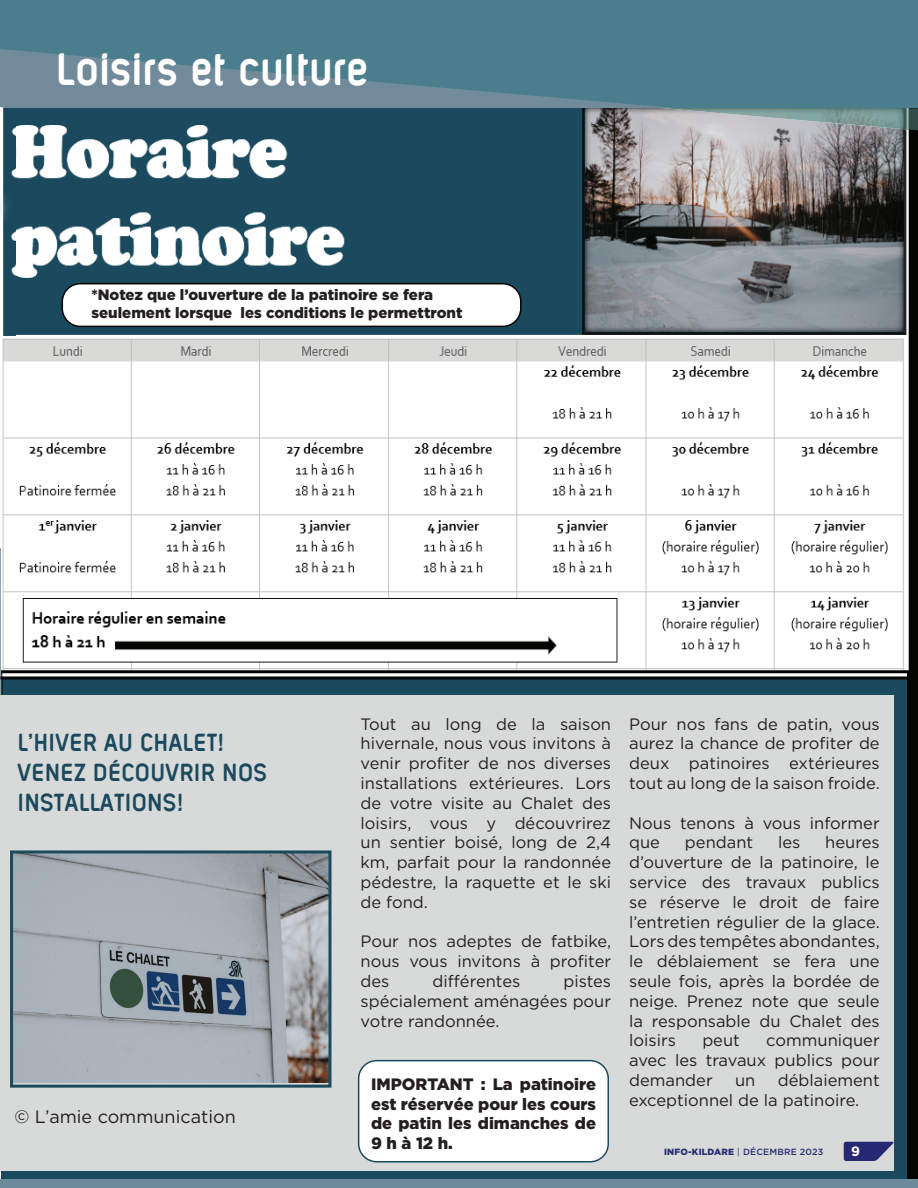
<style>
.page{position:relative;width:918px;height:1188px;background:#fff}
.page>*{position:absolute;margin:0;border:0;box-sizing:border-box;transform-origin:0 0}
.t1{font:700 condensed 49.5px "Layar Bahtera Dd W01";color:#fff}
.t2{font:700 condensed 27px/30px "Layar Bahtera Dd W01";letter-spacing:.01em;color:#1c495d}
.t3{font:18px "Gotham HTF";color:#231f20}
.t4{font:16.5px/19.8px "Gotham HTF";color:#231f20;text-align:justify}
.t5{font:900 16.5px/19.8px "Gotham HTF";color:#231f20;text-align:justify}
.t6{font:900 15px/18px "Gotham HTF";color:#231f20}
.t7{font:700 13.5px "Gotham HTF";color:#fff}
.t8{font:900 9px "Gotham HTF";letter-spacing:.02em;color:#2b2c72}
.s1{font-weight:400}
.s2{font-weight:500}
</style>
<div class="page">
<div style="left:2px;top:679px;width:916px;height:509px;background:#1b4a5e"></div>
<svg style="left:0;top:549px;width:2px;height:147px"></svg>
<hr style="left:2px;top:679px;width:1px;height:54px;background:#131e23">
<div style="left:0;top:696px;width:894px;height:475px;background:#d7dad9"></div>
<div style="left:907px;top:108px;width:11px;height:1080px;background:#040503"></div>
<img style="left:1px;top:108px;width:908px;height:562px">
<svg style="left:909px;top:108px;width:9px;height:22px"></svg>
<img style="left:658px;top:108px;width:251px;height:22px">
<svg style="left:844px;top:1142px;width:50px;height:19px"></svg>
<svg style="left:0;top:0;width:918px;height:108px;background:#52808f"></svg>
<div style="left:0;top:1179px;width:918px;height:9px;background:#6d8b9b"></div>
<img style="left:14px;top:854px;width:314px;height:229px">
<div style="left:10px;top:850px;width:322px;height:238px;border:3px solid #1b4a5e"></div>
<img style="left:0;top:108px;width:15px;height:228px">
<svg style="left:0;top:107px;width:15px;height:1px"></svg>
<div style="left:62px;top:284px;width:459px;height:42px;background:#fff;border-radius:18px"></div>
<div style="left:62px;top:283px;width:460px;height:44px;border:2px solid #040503;border-radius:18px"></div>
<hr style="left:1px;top:670px;width:917px;height:3px;background:#040503">
<hr style="left:0;top:677px;width:918px;height:3px;background:#040503">
<div style="left:359px;top:1061px;width:249px;height:101px;background:#fff;border-radius:18px"></div>
<div style="left:358px;top:1060px;width:251px;height:103px;border:2px solid #1b4a5e;border-radius:18px"></div>
<h1 class="t1" style="left:56px;top:45px;width:314px">Loisirs et culture</h1>
<p class="t6" style="left:92px;top:285px;width:373px">*Notez que l’ouverture de la patinoire se fera seulement lorsque les conditions le permettront</p>
<h2 class="t2" style="left:18px;top:727px;width:251px">L’HIVER AU CHALET!<br>VENEZ DÉCOUVRIR NOS<br>INSTALLATIONS!</h2>
<p class="t3" style="left:15px;top:1106px;width:223px">© L’amie communication</p>
<p class="t4" style="left:361px;top:714px;width:252px">Tout au long de la saison hivernale, nous vous invitons à venir profiter de nos diverses installations extérieures. Lors de votre visite au Chalet des loisirs, vous y découvrirez un sentier boisé, long de 2,4 km, parfait pour la randonnée pédestre, la raquette et le ski de fond.</p>
<p class="t4" style="left:361px;top:931px;width:252px">Pour nos adeptes de fatbike, nous vous invitons à profiter des</p>
<p class="t4" style="left:433px;top:971px;width:89px">différentes</p>
<p class="t4" style="left:361px;top:971px;width:252px;text-indent:203px">pistes spécialement aménagées pour votre randonnée.</p>
<p class="t5" style="left:371px;top:1074px;width:227px">IMPORTANT : La patinoire est réservée pour les cours de patin les dimanches de 9 h à 12 h.</p>
<p class="t4" style="left:629px;top:714px;width:252px">Pour nos fans de patin, vous aurez la chance de profiter de deux patinoires extérieures tout au long de la saison froide.</p>
<p class="t4" style="left:629px;top:813px;width:252px">Nous tenons à vous informer que</p>
<p class="t4" style="left:629px;top:832px;width:252px;text-indent:196px">heures d’ouverture de la patinoire, le service des travaux publics se réserve le droit de faire l’entretien régulier de la glace.<br>Lors des tempêtes abondantes, le déblaiement se fera une seule fois, après la bordée de neige. Prenez note que seule la responsable du Chalet des loisirs</p>
<p class="t4" style="left:685px;top:832px;width:70px">pendant</p>
<p class="t4" style="left:778px;top:832px;width:24px">les</p>
<p class="t4" style="left:629px;top:1030px;width:252px;text-indent:137px">communiquer avec les travaux publics pour demander</p>
<p class="t4" style="left:702px;top:1030px;width:39px">peut</p>
<p class="t4" style="left:629px;top:1070px;width:252px;text-indent:149px">déblaiement exceptionnel de la patinoire.</p>
<p class="t4" style="left:735px;top:1070px;width:22px">un</p>
<p class="t8" style="left:664px;top:1147px;width:161px">INFO-KILDARE <span class="s1">|</span> <span class="s2">DÉCEMBRE 2023</span></p>
<p class="t7" style="left:851px;top:1144px;width:10px">9</p>
</div>
